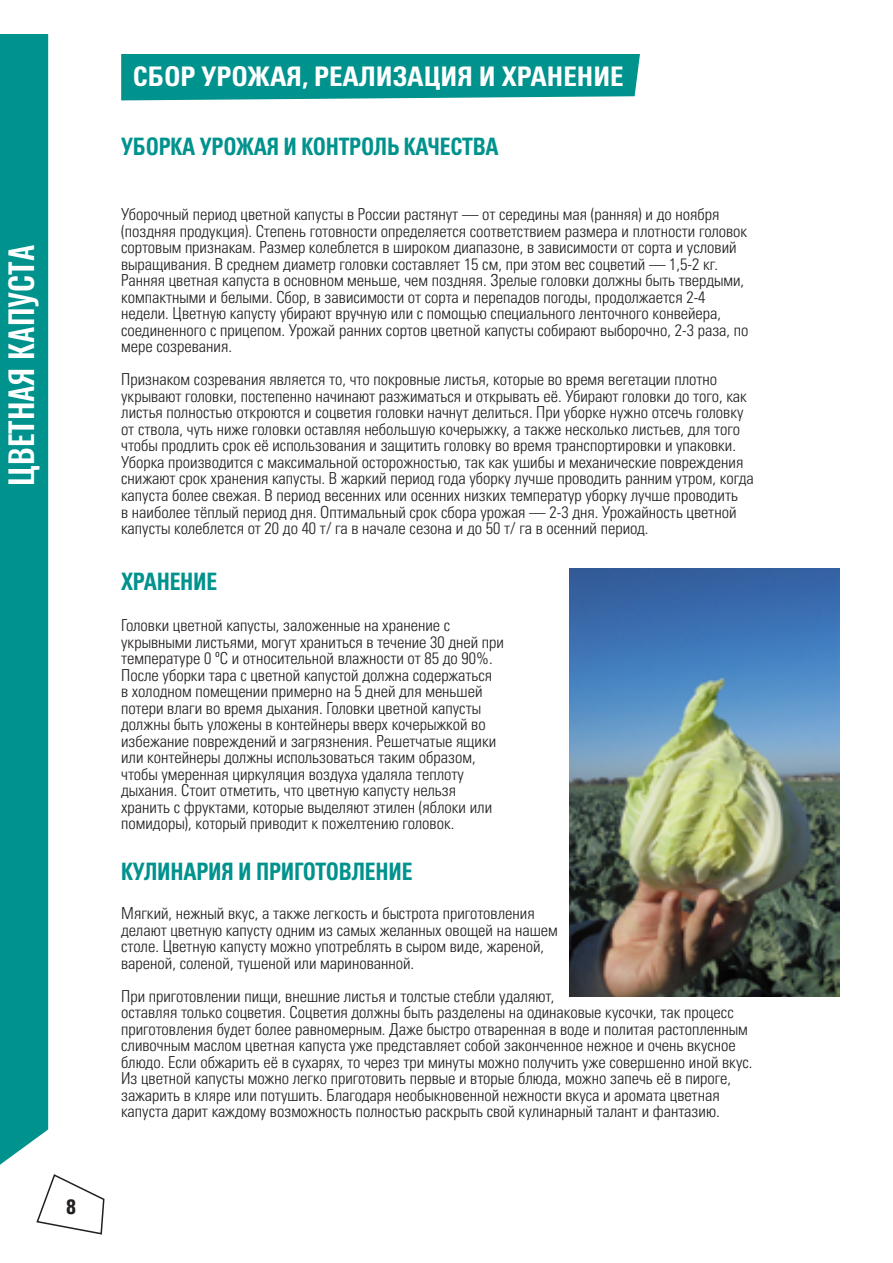
<style>
.page{position:relative;width:893px;height:1263px;background:#fff}
.page>*{position:absolute;margin:0;border:0;box-sizing:border-box;transform-origin:0 0}
.Titre_légume{font:500 31.5px "Oswald";color:#fff}
.t1{font:27px "Univers LTCYR 67 Bold Cond";color:#fff}
._04_Gamme_NT_tablo{font:24px "Univers LTCYR 67 Bold Cond";letter-spacing:-.01em;color:#00928d;scale:.9 1}
.t2{font:21px "Univers Com 67 Bold Cond";color:#231f20}
.t3{font:16.5px/16.5px "Univers LTCYR 47 Light Cond";color:#231f20}
</style>
<div class="page">
<svg style="left:36px;top:1174px;width:69px;height:61px"></svg>
<div style="left:121px;top:54px;width:519px;height:46px;background:#00928d"></div>
<img style="left:569px;top:568px;width:270px;height:428px">
<div style="left:0;top:34px;width:48px;height:1131px;background:#00928d"></div>
<p class="Titre_légume" style="left:5px;top:486px;width:242px;rotate:-90deg">ЦВЕТНАЯ КАПУСТА</p>
<p class="t2" style="left:66px;top:1193px;width:11px">8</p>
<p class="t1" style="left:133px;top:60px;width:492px">СБОР УРОЖАЯ, РЕАЛИЗАЦИЯ И ХРАНЕНИЕ</p>
<p class="_04_Gamme_NT_tablo" style="left:121px;top:131px;width:421px">УБОРКА УРОЖАЯ И КОНТРОЛЬ КАЧЕСТВА</p>
<p class="t3" style="left:121px;top:205px;width:629px">Уборочный период цветной капусты в России растянут — от середины мая (ранняя) и до ноября (поздняя продукция). Степень готовности определяется соответствием размера и плотности головок сортовым признакам. Размер колеблется в широком диапазоне, в зависимости от сорта и условий выращивания. В среднем диаметр головки составляет 15 см, при этом вес соцветий — 1,5-2 кг.<br>Ранняя цветная капуста в основном меньше, чем поздняя. Зрелые головки должны быть твердыми, компактными и белыми. Сбор, в зависимости от сорта и перепадов погоды, продолжается 2-4 недели. Цветную капусту убирают вручную или с помощью специального ленточного конвейера, соединенного с прицепом. Урожай ранних сортов цветной капусты собирают выборочно, 2-3 раза, по мере созревания.</p>
<p class="t3" style="left:121px;top:370px;width:634px">Признаком созревания является то, что покровные листья, которые во время вегетации плотно укрывают головки, постепенно начинают разжиматься и открывать её. Убирают головки до того, как листья полностью откроются и соцветия головки начнут делиться. При уборке нужно отсечь головку от ствола, чуть ниже головки оставляя небольшую кочерыжку, а также несколько листьев, для того чтобы продлить срок её использования и защитить головку во время транспортировки и упаковки.<br>Уборка производится с максимальной осторожностью, так как ушибы и механические повреждения снижают срок хранения капусты. В жаркий период года уборку лучше проводить ранним утром, когда капуста более свежая. В период весенних или осенних низких температур уборку лучше проводить<br>в наиболее тёплый период дня. Оптимальный срок сбора урожая — 2-3 дня. Урожайность цветной капусты колеблется от 20 до 40 т/ га в начале сезона и до 50 т/ га в осенний период.</p>
<p class="_04_Gamme_NT_tablo" style="left:121px;top:566px;width:108px">ХРАНЕНИЕ</p>
<p class="t3" style="left:121px;top:616px;width:384px">Головки цветной капусты, заложенные на хранение с укрывными листьями, могут храниться в течение 30 дней при температуре 0 ºС и относительной влажности от 85 до 90%.<br>После уборки тара с цветной капустой должна содержаться<br>в холодном помещении примерно на 5 дней для меньшей потери влаги во время дыхания. Головки цветной капусты должны быть уложены в контейнеры вверх кочерыжкой во избежание повреждений и загрязнения. Решетчатые ящики или контейнеры должны использоваться таким образом, чтобы умеренная циркуляция воздуха удаляла теплоту дыхания. Стоит отметить, что цветную капусту нельзя хранить с фруктами, которые выделяют этилен (яблоки или помидоры), который приводит к пожелтению головок.</p>
<p class="_04_Gamme_NT_tablo" style="left:121px;top:856px;width:325px">КУЛИНАРИЯ И ПРИГОТОВЛЕНИЕ</p>
<p class="t3" style="left:121px;top:904px;width:438px">Мягкий, нежный вкус, а также легкость и быстрота приготовления делают цветную капусту одним из самых желанных овощей на нашем столе. Цветную капусту можно употреблять в сыром виде, жареной, вареной, соленой, тушеной или маринованной.</p>
<p class="t3" style="left:121px;top:987px;width:633px">При приготовлении пищи, внешние листья и толстые стебли удаляют,<br>оставляя только соцветия. Соцветия должны быть разделены на одинаковые кусочки, так процесс приготовления будет более равномерным. Даже быстро отваренная в воде и политая растопленным сливочным маслом цветная капуста уже представляет собой законченное нежное и очень вкусное блюдо. Если обжарить её в сухарях, то через три минуты можно получить уже совершенно иной вкус.<br>Из цветной капусты можно легко приготовить первые и вторые блюда, можно запечь её в пироге, зажарить в кляре или потушить. Благодаря необыкновенной нежности вкуса и аромата цветная капуста дарит каждому возможность полностью раскрыть свой кулинарный талант и фантазию.</p>
</div>
